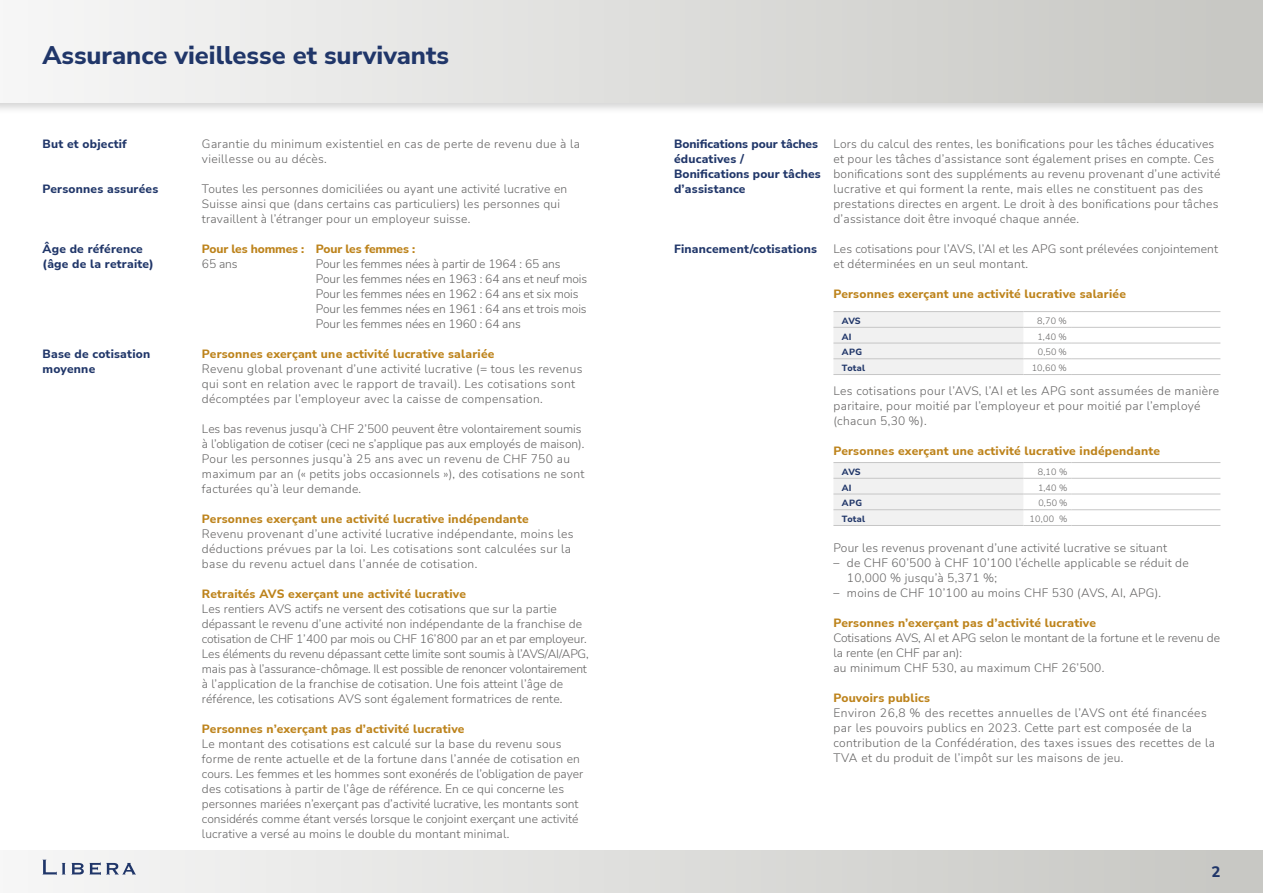
<style>
.page{position:relative;width:1263px;height:893px;background:#fff}
.page>*{position:absolute;margin:0;border:0;box-sizing:border-box;transform-origin:0 0}
.t1{font:800 25.5px "Nunito Sans";color:#203669}
.t2{font:800 15px "Nunito Sans";color:#203669}
.t3{font:300 12px/15px "Nunito Sans";letter-spacing:.02em;color:#646363}
.t4{font:800 12px "Nunito Sans";letter-spacing:.02em;color:#bd831b}
.t5{font:300 12px/15px "Nunito Sans";letter-spacing:-.01em;color:#646363}
.t6{font:800 12px/15px "Nunito Sans";letter-spacing:.02em;color:#203669}
.t7{font:300 12px/15px "Nunito Sans";color:#646363}
.t8{font:800 12px "Nunito Sans";letter-spacing:-.01em;color:#bd831b}
.t9{font:300 9px "Nunito Sans";letter-spacing:.03em;color:#646363}
.t10{font:800 9px "Nunito Sans";letter-spacing:.035em;color:#203669}
</style>
<div class="page">
<div style="left:0;top:0;width:1263px;height:115px;background:#000;opacity:.17"></div>
<div style="left:0;top:0;width:1263px;height:102px;background:linear-gradient(to right,#f7f7f7,#c6c6c2)"></div>
<div style="left:0;top:850px;width:1263px;height:43px;background:linear-gradient(to right,#f6f6f6,#c7c7c2)"></div>
<svg style="left:71px;top:863px;width:13px;height:11px"></svg>
<svg style="left:90px;top:862px;width:46px;height:13px"></svg>
<svg style="left:43px;top:860px;width:22px;height:15px"></svg>
<svg style="left:833px;top:312px;width:387px;height:62px"></svg>
<hr style="left:833px;top:311px;width:190px;height:1px;background:#c6c6c6">
<hr style="left:1023px;top:311px;width:48px;height:1px;background:#c6c6c6">
<hr style="left:1071px;top:311px;width:149px;height:1px;background:#c6c6c6">
<hr style="left:833px;top:327px;width:190px;height:1px;background:#c6c6c6">
<hr style="left:1023px;top:327px;width:48px;height:1px;background:#c6c6c6">
<hr style="left:1071px;top:327px;width:149px;height:1px;background:#c6c6c6">
<hr style="left:833px;top:343px;width:190px;height:1px;background:#c6c6c6">
<hr style="left:1023px;top:343px;width:48px;height:1px;background:#c6c6c6">
<hr style="left:1071px;top:343px;width:149px;height:1px;background:#c6c6c6">
<hr style="left:833px;top:358px;width:190px;height:1px;background:#c6c6c6">
<hr style="left:1023px;top:358px;width:48px;height:1px;background:#c6c6c6">
<hr style="left:1071px;top:358px;width:149px;height:1px;background:#c6c6c6">
<hr style="left:833px;top:374px;width:190px;height:1px;background:#c6c6c6">
<hr style="left:1023px;top:374px;width:48px;height:1px;background:#c6c6c6">
<hr style="left:1071px;top:374px;width:149px;height:1px;background:#c6c6c6">
<svg style="left:833px;top:463px;width:387px;height:62px"></svg>
<hr style="left:833px;top:462px;width:190px;height:1px;background:#c6c6c6">
<hr style="left:1023px;top:462px;width:48px;height:1px;background:#c6c6c6">
<hr style="left:1071px;top:462px;width:149px;height:1px;background:#c6c6c6">
<hr style="left:833px;top:478px;width:190px;height:1px;background:#c6c6c6">
<hr style="left:1023px;top:478px;width:48px;height:1px;background:#c6c6c6">
<hr style="left:1071px;top:478px;width:149px;height:1px;background:#c6c6c6">
<hr style="left:833px;top:494px;width:190px;height:1px;background:#c6c6c6">
<hr style="left:1023px;top:494px;width:48px;height:1px;background:#c6c6c6">
<hr style="left:1071px;top:494px;width:149px;height:1px;background:#c6c6c6">
<hr style="left:833px;top:509px;width:190px;height:1px;background:#c6c6c6">
<hr style="left:1023px;top:509px;width:48px;height:1px;background:#c6c6c6">
<hr style="left:1071px;top:509px;width:149px;height:1px;background:#c6c6c6">
<hr style="left:833px;top:525px;width:190px;height:1px;background:#c6c6c6">
<hr style="left:1023px;top:525px;width:48px;height:1px;background:#c6c6c6">
<hr style="left:1071px;top:525px;width:149px;height:1px;background:#c6c6c6">
<h1 class="t1" style="left:43px;top:37px;width:408px">Assurance vieillesse et survivants</h1>
<p class="t6" style="left:43px;top:136px;width:86px">But et objectif</p>
<p class="t6" style="left:43px;top:181px;width:117px">Personnes assurées</p>
<p class="t6" style="left:43px;top:241px;width:113px">Âge de référence (âge de la retraite)</p>
<p class="t6" style="left:43px;top:346px;width:109px">Base de cotisation moyenne</p>
<p class="t3" style="left:202px;top:136px;width:380px">Garantie du minimum existentiel en cas de perte de revenu due à la vieillesse ou au décès.</p>
<p class="t3" style="left:202px;top:181px;width:367px">Toutes les personnes domiciliées ou ayant une activité lucrative en<br>Suisse ainsi que (dans certains cas particuliers) les personnes qui travaillent à l’étranger pour un employeur suisse.</p>
<p class="t8" style="left:202px;top:241px;width:215px">Pour les hommes : Pour les femmes :</p>
<p class="t3" style="left:202px;top:256px;width:37px">65 ans</p>
<p class="t5" style="left:316px;top:256px;width:273px">Pour les femmes nées à partir de 1964 : 65 ans Pour les femmes nées en 1963 : 64 ans et neuf mois Pour les femmes nées en 1962 : 64 ans et six mois Pour les femmes nées en 1961 : 64 ans et trois mois Pour les femmes nées en 1960 : 64 ans</p>
<p class="t4" style="left:202px;top:346px;width:294px">Personnes exerçant une activité lucrative salariée</p>
<p class="t3" style="left:202px;top:361px;width:382px">Revenu global provenant d’une activité lucrative (= tous les revenus qui sont en relation avec le rapport de travail). Les cotisations sont décomptées par l’employeur avec la caisse de compensation.</p>
<p class="t3" style="left:202px;top:421px;width:384px">Les bas revenus jusqu’à CHF 2’500 peuvent être volontairement soumis à l’obligation de cotiser (ceci ne s’applique pas aux employés de maison).<br>Pour les personnes jusqu’à 25 ans avec un revenu de CHF 750 au maximum par an (« petits jobs occasionnels »), des cotisations ne sont facturées qu’à leur demande.</p>
<p class="t4" style="left:202px;top:511px;width:328px">Personnes exerçant une activité lucrative indépendante</p>
<p class="t3" style="left:202px;top:526px;width:373px">Revenu provenant d’une activité lucrative indépendante, moins les déductions prévues par la loi. Les cotisations sont calculées sur la base du revenu actuel dans l’année de cotisation.</p>
<p class="t4" style="left:202px;top:586px;width:265px">Retraités AVS exerçant une activité lucrative</p>
<p class="t3" style="left:202px;top:601px;width:388px">Les rentiers AVS actifs ne versent des cotisations que sur la partie dépassant le revenu d’une activité non indépendante de la franchise de cotisation de CHF 1’400 par mois ou CHF 16’800 par an et par employeur.<br>Les éléments du revenu dépassant cette limite sont soumis à l’AVS/AI/APG, mais pas à l’assurance-chômage. Il est possible de renoncer volontairement à l’application de la franchise de cotisation. Une fois atteint l’âge de référence, les cotisations AVS sont également formatrices de rente.</p>
<p class="t4" style="left:202px;top:721px;width:264px">Personnes n’exerçant pas d’activité lucrative</p>
<p class="t3" style="left:202px;top:736px;width:383px">Le montant des cotisations est calculé sur la base du revenu sous forme de rente actuelle et de la fortune dans l’année de cotisation en cours. Les femmes et les hommes sont exonérés de l’obligation de payer des cotisations à partir de l’âge de référence. En ce qui concerne les personnes mariées n’exerçant pas d’activité lucrative, les montants sont considérés comme étant versés lorsque le conjoint exerçant une activité lucrative a versé au moins le double du montant minimal.</p>
<p class="t6" style="left:674px;top:136px;width:148px">Bonifications pour tâches éducatives /<br>Bonifications pour tâches d’assistance</p>
<p class="t6" style="left:674px;top:241px;width:145px">Financement/cotisations</p>
<p class="t3" style="left:833px;top:136px;width:388px">Lors du calcul des rentes, les bonifications pour les tâches éducatives et pour les tâches d’assistance sont également prises en compte. Ces bonifications sont des suppléments au revenu provenant d’une activité lucrative et qui forment la rente, mais elles ne constituent pas des prestations directes en argent. Le droit à des bonifications pour tâches d’assistance doit être invoqué chaque année.</p>
<p class="t3" style="left:833px;top:241px;width:386px">Les cotisations pour l’AVS, l’AI et les APG sont prélevées conjointement et déterminées en un seul montant.</p>
<p class="t4" style="left:833px;top:286px;width:294px">Personnes exerçant une activité lucrative salariée</p>
<p class="t10" style="left:842px;top:314px;width:20px">AVS</p>
<p class="t9" style="left:1037px;top:315px;width:31px">8,70 %</p>
<p class="t10" style="left:842px;top:330px;width:11px">AI</p>
<p class="t9" style="left:1037px;top:330px;width:31px">1,40 %</p>
<p class="t10" style="left:842px;top:346px;width:22px">APG</p>
<p class="t9" style="left:1038px;top:346px;width:30px">0,50 %</p>
<p class="t10" style="left:842px;top:362px;width:25px">Total</p>
<p class="t9" style="left:1032px;top:362px;width:37px">10,60 %</p>
<p class="t3" style="left:833px;top:383px;width:387px">Les cotisations pour l’AVS, l’AI et les APG sont assumées de manière paritaire, pour moitié par l’employeur et pour moitié par l’employé (chacun 5,30 %).</p>
<p class="t4" style="left:833px;top:442px;width:328px">Personnes exerçant une activité lucrative indépendante</p>
<p class="t10" style="left:842px;top:465px;width:20px">AVS</p>
<p class="t9" style="left:1038px;top:466px;width:31px">8,10 %</p>
<p class="t10" style="left:842px;top:481px;width:11px">AI</p>
<p class="t9" style="left:1038px;top:481px;width:31px">1,40 %</p>
<p class="t10" style="left:842px;top:497px;width:22px">APG</p>
<p class="t9" style="left:1038px;top:497px;width:30px">0,50 %</p>
<p class="t10" style="left:842px;top:513px;width:25px">Total</p>
<p class="t9" style="left:1029px;top:513px;width:39px">10,00 %</p>
<p class="t3" style="left:833px;top:540px;width:335px">Pour les revenus provenant d’une activité lucrative se situant</p>
<p class="t3" style="left:847px;top:555px;width:343px;text-indent:-14px">– de CHF 60’500 à CHF 10’100 l’échelle applicable se réduit de<br>10,000 % jusqu’à 5,371 %;</p>
<p class="t3" style="left:833px;top:585px;width:329px">– moins de CHF 10’100 au moins CHF 530 (AVS, AI, APG).</p>
<p class="t4" style="left:833px;top:614px;width:264px">Personnes n’exerçant pas d’activité lucrative</p>
<p class="t7" style="left:833px;top:630px;width:388px">Cotisations AVS, AI et APG selon le montant de la fortune et le revenu de la rente (en CHF par an):<br>au minimum CHF 530, au maximum CHF 26’500.</p>
<p class="t4" style="left:833px;top:689px;width:98px">Pouvoirs publics</p>
<p class="t3" style="left:833px;top:705px;width:383px">Environ 26,8 % des recettes annuelles de l’AVS ont été financées par les pouvoirs publics en 2023. Cette part est composée de la contribution de la Confédération, des taxes issues des recettes de la TVA et du produit de l’impôt sur les maisons de jeu.</p>
<p class="t2" style="left:1211px;top:861px;width:10px">2</p>
</div>
